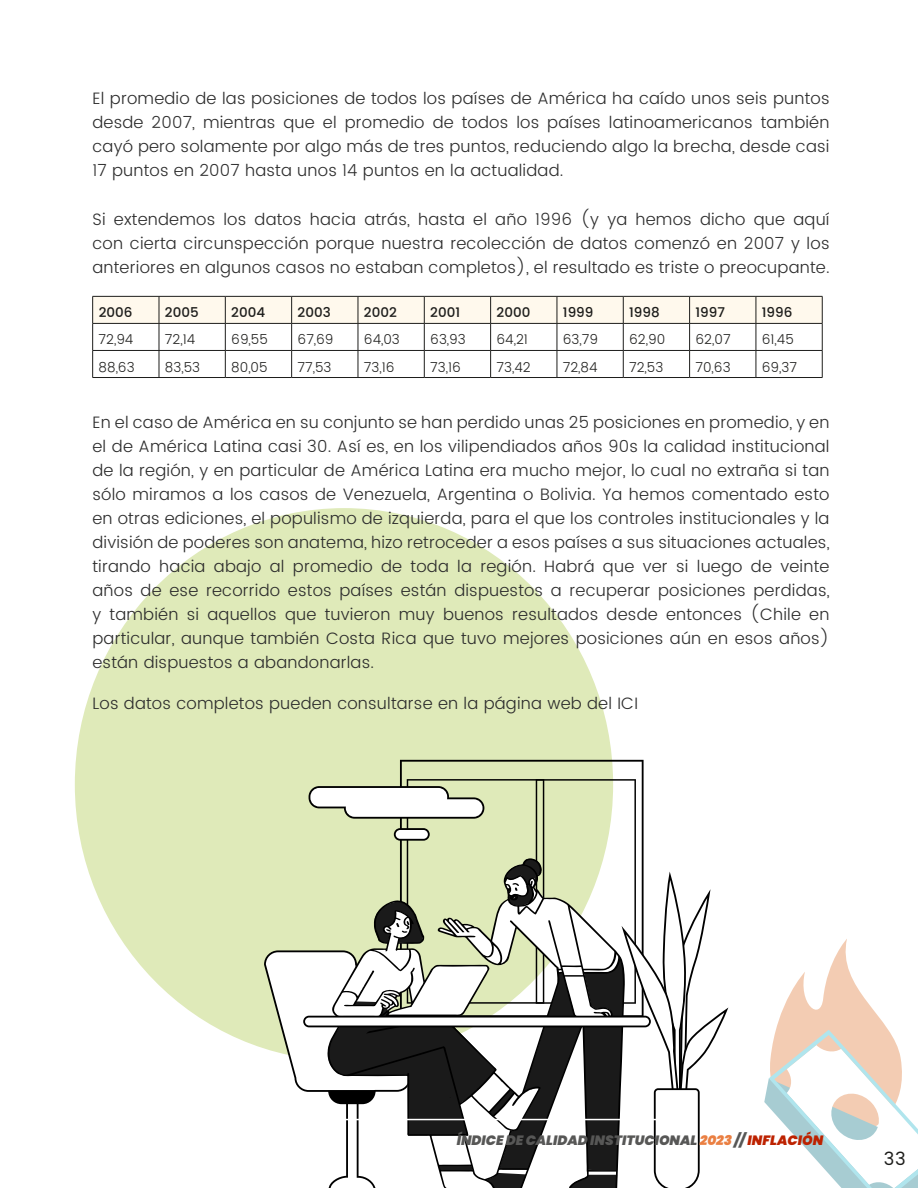
<style>
.page{position:relative;width:918px;height:1188px;background:#fff}
.page>*{position:absolute;margin:0;border:0;box-sizing:border-box;transform-origin:0 0}
.t1{font:18px "Poppins";color:#1d1d1b}
.t2{font:300 16.5px/24px "Poppins";letter-spacing:.01em;color:#2c2c2c;text-align:justify}
.t3{font:300 13.5px "Poppins";color:#1d1d1b}
.t4{font:500 13.5px "Poppins";color:#1d1d1b}
.t5{font:italic 900 13.5px "Poppins";color:#575756}
.s1{color:#ea7f42}
.s2{color:#bd2200}
</style>
<div class="page">
<svg style="left:764px;top:939px;width:154px;height:249px"></svg>
<div style="left:75px;top:508px;width:538px;height:553px;background:#dfeab9;border-radius:50%"></div>
<svg style="left:400px;top:760px;width:244px;height:19px"></svg>
<svg style="left:264px;top:779px;width:464px;height:409px"></svg>
<hr style="left:71px;top:1119px;width:604px;height:1px;background:#fff">
<svg style="left:92px;top:296px;width:731px;height:81px"></svg>
<hr style="left:92px;top:377px;width:67px;height:1px;background:#1d1d1b">
<hr style="left:159px;top:377px;width:66px;height:1px;background:#1d1d1b">
<hr style="left:225px;top:377px;width:67px;height:1px;background:#1d1d1b">
<hr style="left:292px;top:377px;width:66px;height:1px;background:#1d1d1b">
<hr style="left:358px;top:377px;width:66px;height:1px;background:#1d1d1b">
<hr style="left:424px;top:377px;width:67px;height:1px;background:#1d1d1b">
<hr style="left:491px;top:377px;width:66px;height:1px;background:#1d1d1b">
<hr style="left:557px;top:377px;width:66px;height:1px;background:#1d1d1b">
<hr style="left:623px;top:377px;width:67px;height:1px;background:#1d1d1b">
<hr style="left:690px;top:377px;width:66px;height:1px;background:#1d1d1b">
<hr style="left:756px;top:377px;width:66px;height:1px;background:#1d1d1b">
<p class="t2" style="left:92px;top:86px;width:739px">El promedio de las posiciones de todos los países de América ha caído unos seis puntos desde 2007, mientras que el promedio de todos los países latinoamericanos también cayó pero solamente por algo más de tres puntos, reduciendo algo la brecha, desde casi 17 puntos en 2007 hasta unos 14 puntos en la actualidad.</p>
<p class="t2" style="left:92px;top:208px;width:739px">Si extendemos los datos hacia atrás, hasta el año 1996 (y ya hemos dicho que aquí con cierta circunspección porque nuestra recolección de datos comenzó en 2007 y los anteriores en algunos casos no estaban completos), el resultado es triste o preocupante.</p>
<p class="t4" style="left:99px;top:303px;width:35px">2006</p>
<p class="t4" style="left:165px;top:303px;width:35px">2005</p>
<p class="t4" style="left:231px;top:303px;width:35px">2004</p>
<p class="t4" style="left:298px;top:303px;width:35px">2003</p>
<p class="t4" style="left:364px;top:303px;width:34px">2002</p>
<p class="t4" style="left:430px;top:303px;width:31px">2001</p>
<p class="t4" style="left:497px;top:303px;width:35px">2000</p>
<p class="t4" style="left:563px;top:303px;width:32px">1999</p>
<p class="t4" style="left:629px;top:303px;width:32px">1998</p>
<p class="t4" style="left:696px;top:303px;width:31px">1997</p>
<p class="t4" style="left:762px;top:303px;width:32px">1996</p>
<p class="t3" style="left:99px;top:330px;width:36px">72,94</p>
<p class="t3" style="left:165px;top:330px;width:32px">72,14</p>
<p class="t3" style="left:231px;top:330px;width:38px">69,55</p>
<p class="t3" style="left:298px;top:330px;width:37px">67,69</p>
<p class="t3" style="left:364px;top:330px;width:37px">64,03</p>
<p class="t3" style="left:430px;top:330px;width:37px">63,93</p>
<p class="t3" style="left:497px;top:330px;width:33px">64,21</p>
<p class="t3" style="left:563px;top:330px;width:37px">63,79</p>
<p class="t3" style="left:629px;top:330px;width:37px">62,90</p>
<p class="t3" style="left:696px;top:330px;width:36px">62,07</p>
<p class="t3" style="left:762px;top:330px;width:33px">61,45</p>
<p class="t3" style="left:99px;top:357px;width:37px">88,63</p>
<p class="t3" style="left:165px;top:357px;width:37px">83,53</p>
<p class="t3" style="left:231px;top:357px;width:38px">80,05</p>
<p class="t3" style="left:298px;top:357px;width:35px">77,53</p>
<p class="t3" style="left:364px;top:357px;width:32px">73,16</p>
<p class="t3" style="left:430px;top:357px;width:32px">73,16</p>
<p class="t3" style="left:497px;top:357px;width:36px">73,42</p>
<p class="t3" style="left:563px;top:357px;width:36px">72,84</p>
<p class="t3" style="left:629px;top:357px;width:36px">72,53</p>
<p class="t3" style="left:696px;top:357px;width:37px">70,63</p>
<p class="t3" style="left:762px;top:357px;width:37px">69,37</p>
<p class="t2" style="left:92px;top:411px;width:739px">En el caso de América en su conjunto se han perdido unas 25 posiciones en promedio, y en el de América Latina casi 30. Así es, en los vilipendiados años 90s la calidad institucional de la región, y en particular de América Latina era mucho mejor, lo cual no extraña si tan sólo miramos a los casos de Venezuela, Argentina o Bolivia. Ya hemos comentado esto en otras ediciones, el populismo de izquierda, para el que los controles institucionales y la división de poderes son anatema, hizo retroceder a esos países a sus situaciones actuales, tirando hacia abajo al promedio de toda la región. Habrá que ver si luego de veinte años de ese recorrido estos países están dispuestos a recuperar posiciones perdidas, y también si aquellos que tuvieron muy buenos resultados desde entonces (Chile en particular, aunque también Costa Rica que tuvo mejores posiciones aún en esos años) están dispuestos a abandonarlas.</p>
<p class="t2" style="left:92px;top:692px;width:547px">Los datos completos pueden consultarse en la página web del ICI</p>
<p class="t5" style="left:457px;top:1132px;width:368px">ÍNDICE DE CALIDAD INSTITUCIONAL <span class="s1">2023</span> // <span class="s2">INFLACIÓN</span></p>
<p class="t1" style="left:884px;top:1146px;width:24px">33</p>
</div>
